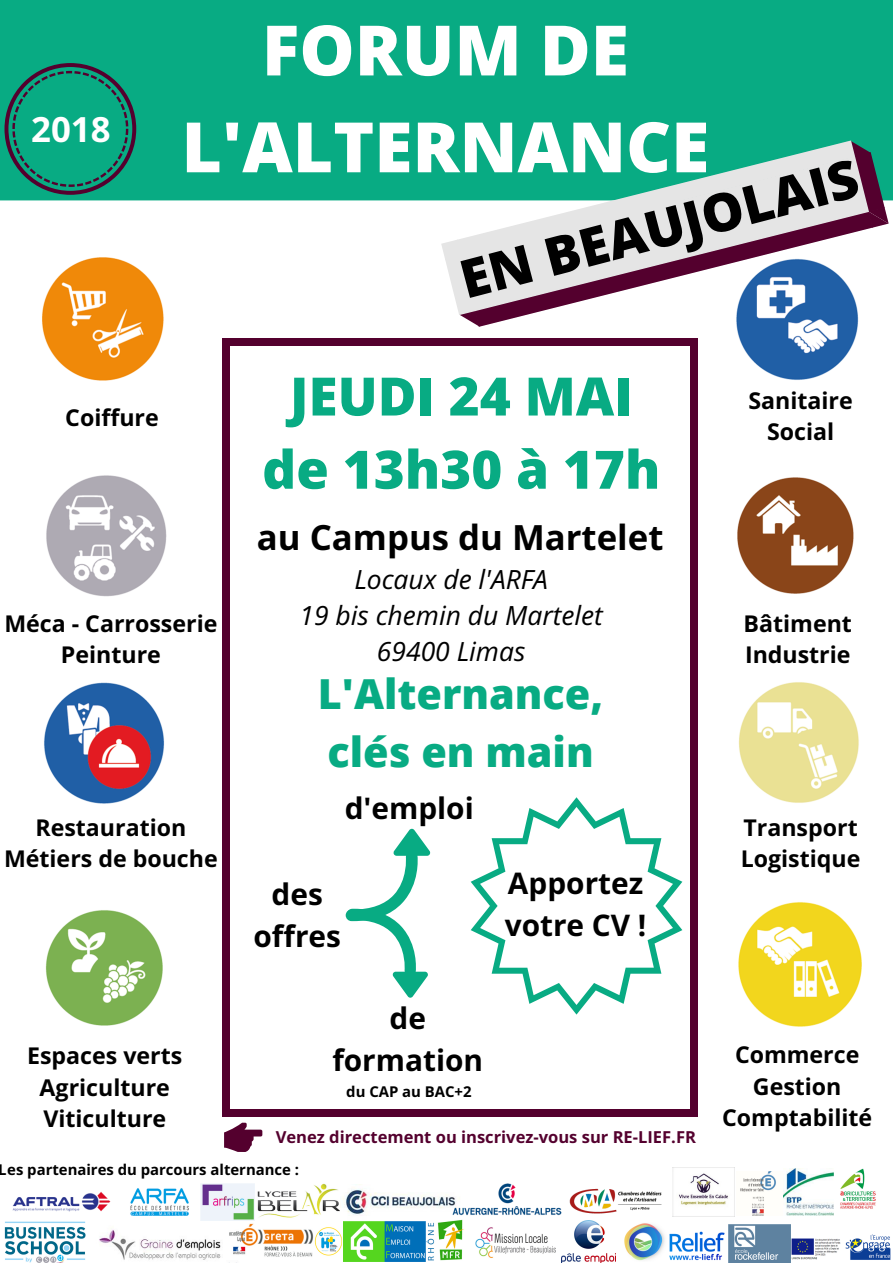
<style>
.page{position:relative;width:893px;height:1263px;background:#fff}
.page>*{position:absolute;margin:0;border:0;box-sizing:border-box;transform-origin:0 0}
.t1{font:800 69.6px/96.9px "Open Sans";color:#fff;text-align:center}
.t2{font:800 52.95px/73.2px "Open Sans";color:#08ab83;text-align:center}
.t3{font:800 52.95px "Open Sans";color:#000}
.t4{font:800 41.4px/57.4px "Open Sans";color:#08ab83}
.t5{font:700 34.8px "Open Sans";color:#000}
.t6{font:700 34.8px "Open Sans";color:#fff}
.t7{font:700 29.85px/41.7px "Open Sans";color:#000;text-align:center}
.t8{font:italic 26.55px/36px "Open Sans";color:#000;text-align:center}
.t9{font:700 23.25px/31.5px "Open Sans";color:#000;text-align:center}
.t10{font:700 16.5px "Open Sans";color:#54002e}
.t11{font:700 14.85px "Open Sans";color:#000}
</style>
<div class="page">
<div style="left:0;top:0;width:893px;height:200px;background:#08ab83"></div>
<svg style="left:5px;top:63px;width:131px;height:132px"></svg>
<img style="left:736px;top:327px;width:122px;height:53px">
<svg style="left:479px;top:228px;width:392px;height:99px"></svg>
<svg style="left:479px;top:228px;width:390px;height:83px"></svg>
<svg style="left:855px;top:143px;width:34px;height:85px"></svg>
<svg style="left:457px;top:140px;width:398px;height:116px;fill:#e5e5e5"></svg>
<svg style="left:441px;top:240px;width:38px;height:87px"></svg>
<img style="left:44px;top:682px;width:120px;height:122px">
<img style="left:42px;top:257px;width:122px;height:124px">
<div style="left:690px;top:1109px;width:8px;height:8px;background:#54002e"></div>
<div style="left:222px;top:345px;width:8px;height:764px;background:#54002e"></div>
<div style="left:222px;top:1109px;width:8px;height:8px;background:#54002e"></div>
<div style="left:690px;top:345px;width:8px;height:764px;background:#54002e"></div>
<div style="left:230px;top:1109px;width:460px;height:8px;background:#54002e"></div>
<div style="left:690px;top:338px;width:8px;height:8px;background:#54002e"></div>
<div style="left:222px;top:338px;width:8px;height:8px;background:#54002e"></div>
<div style="left:230px;top:338px;width:460px;height:8px;background:#54002e"></div>
<img style="left:738px;top:902px;width:124px;height:125px">
<img style="left:12px;top:1188px;width:177px;height:28px">
<img style="left:200px;top:1183px;width:54px;height:38px">
<img style="left:257px;top:1183px;width:83px;height:35px">
<img style="left:342px;top:1184px;width:111px;height:31px">
<img style="left:453px;top:1183px;width:109px;height:32px">
<img style="left:740px;top:1171px;width:44px;height:44px">
<img style="left:840px;top:1168px;width:36px;height:41px">
<img style="left:5px;top:1222px;width:81px;height:41px">
<img style="left:99px;top:1229px;width:122px;height:31px">
<img style="left:229px;top:1223px;width:114px;height:40px">
<img style="left:343px;top:1222px;width:92px;height:39px">
<img style="left:437px;top:1219px;width:27px;height:42px">
<img style="left:475px;top:1227px;width:80px;height:31px">
<img style="left:562px;top:1221px;width:54px;height:42px">
<img style="left:624px;top:1223px;width:101px;height:38px">
<img style="left:728px;top:1224px;width:62px;height:39px">
<img style="left:792px;top:1239px;width:49px;height:21px">
<img style="left:845px;top:1234px;width:46px;height:26px">
<svg style="left:346px;top:829px;width:84px;height:169px"></svg>
<svg style="left:471px;top:797px;width:211px;height:217px"></svg>
<img style="left:738px;top:682px;width:121px;height:121px">
<svg style="left:224px;top:1123px;width:38px;height:29px"></svg>
<img style="left:784px;top:1169px;width:49px;height:46px">
<img style="left:45px;top:910px;width:118px;height:116px">
<img style="left:46px;top:475px;width:121px;height:122px">
<img style="left:737px;top:477px;width:117px;height:117px">
<img style="left:569px;top:1188px;width:93px;height:26px">
<img style="left:672px;top:1168px;width:56px;height:48px">
<h3 class="t6" style="left:31px;top:105px;width:81px">2018</h3>
<h1 class="t1" style="left:181px;top:0;width:529px">FORUM DE<br>L'ALTERNANCE</h1>
<h2 class="t3" style="left:452px;top:245px;width:411px;rotate:-15deg">EN BEAUJOLAIS</h2>
<p class="t9" style="left:65px;top:401px;width:95px">Coiffure</p>
<p class="t9" style="left:4px;top:607px;width:214px">Méca - Carrosserie<br>Peinture</p>
<p class="t9" style="left:4px;top:811px;width:215px">Restauration<br>Métiers de bouche</p>
<p class="t9" style="left:27px;top:1039px;width:157px">Espaces verts<br>Agriculture<br>Viticulture</p>
<h2 class="t2" style="left:262px;top:358px;width:400px">JEUDI 24 MAI de 13h30 à 17h</h2>
<h3 class="t5" style="left:257px;top:512px;width:408px">au Campus du Martelet</h3>
<p class="t8" style="left:299px;top:561px;width:305px">Locaux de l'ARFA<br>19 bis chemin du Martelet<br>69400 Limas</p>
<h3 class="t4" style="left:318px;top:665px;width:287px">L'Alternance, clés en main</h3>
<p class="t7" style="left:345px;top:786px;width:131px">d'emploi</p>
<p class="t7" style="left:254px;top:873px;width:89px">des offres</p>
<p class="t7" style="left:332px;top:997px;width:152px">de formation</p>
<p class="t11" style="left:346px;top:1081px;width:127px">du CAP au BAC+2</p>
<p class="t7" style="left:505px;top:862px;width:143px;text-align:left">Apportez votre CV !</p>
<p class="t10" style="left:276px;top:1125px;width:422px">Venez directement ou inscrivez-vous sur RE-LIEF.FR</p>
<p class="t11" style="left:-1px;top:1159px;width:302px">Les partenaires du parcours alternance :</p>
<p class="t9" style="left:748px;top:384px;width:106px">Sanitaire<br>Social</p>
<p class="t9" style="left:744px;top:607px;width:110px;text-align:left">Bâtiment<br>Industrie</p>
<p class="t9" style="left:741px;top:811px;width:121px;text-align:left">Transport<br>Logistique</p>
<p class="t9" style="left:722px;top:1038px;width:152px">Commerce<br>Gestion<br>Comptabilité</p>
</div>
